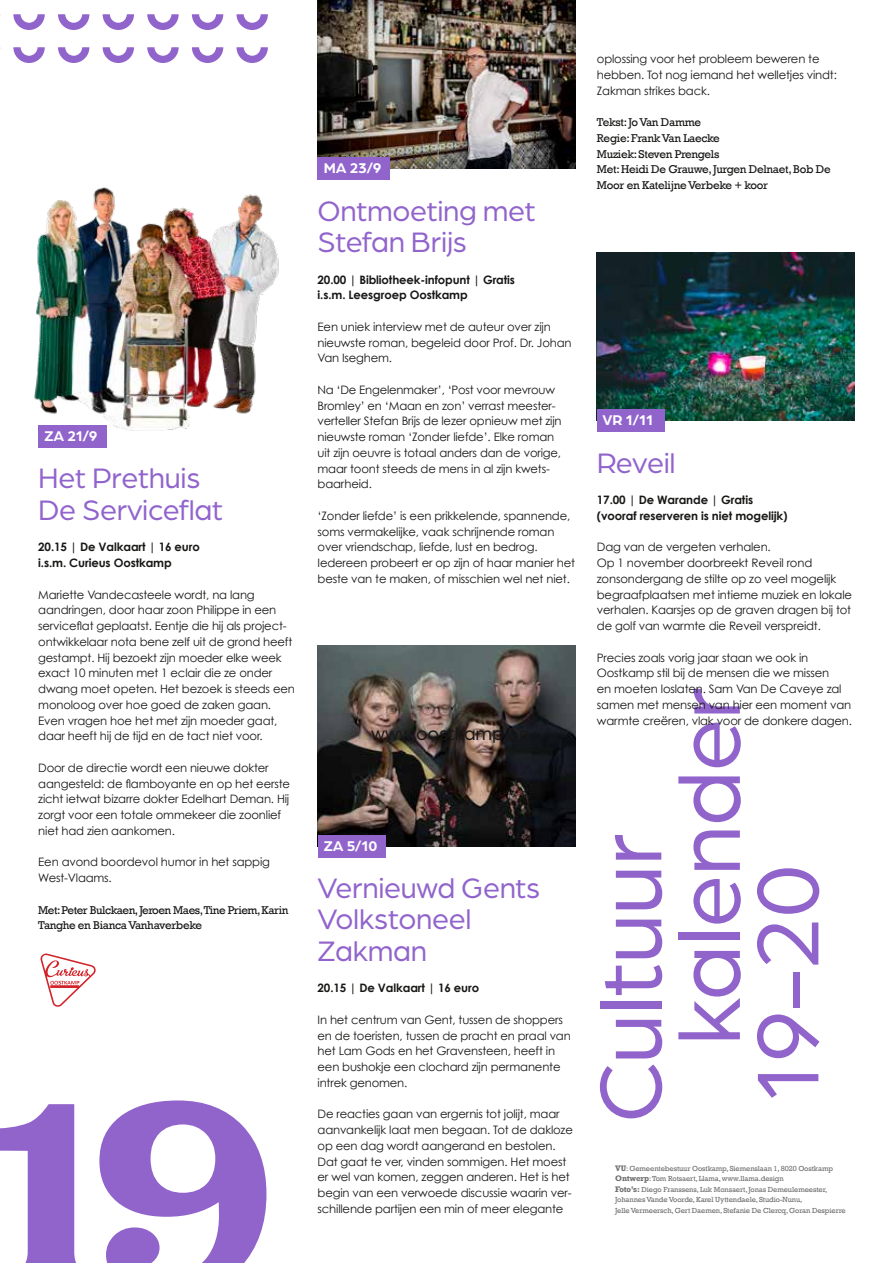
<style>
.page{position:relative;width:893px;height:1263px;background:#fff}
.page>*{position:absolute;margin:0;border:0;box-sizing:border-box;transform-origin:0 0}
.t1{font:700 270px "Clarendon";color:#9164cc}
.t2{font:93.45px "Arboria";letter-spacing:-.01em;color:#9164cc}
.t3{font:30px/31.5px "Arboria";letter-spacing:-.01em;color:#9164cc}
.t4{font:19.5px "Arboria";letter-spacing:-.01em;color:#181716}
.t5{font:700 15px "Arboria";letter-spacing:-.01em;color:#fff}
.t6{font:11.7px/15.8px "Century Gothic";letter-spacing:-.015em;color:#181716}
.t7{font:11.7px/15.8px "Rockwell";letter-spacing:-.025em;color:#181716}
.t8{font:700 11.7px/15.8px "Century Gothic";letter-spacing:-.01em;color:#181716}
.t9{font:7.5px/10.5px "Rockwell";letter-spacing:-.015em;color:#6e6e6e}
.s1{font-weight:700}
</style>
<div class="page">
<img style="left:34px;top:187px;width:245px;height:244px">
<img style="left:597px;top:252px;width:258px;height:169px">
<img style="left:318px;top:646px;width:257px;height:200px">
<img style="left:318px;top:0;width:257px;height:169px">
<div style="left:318px;top:158px;width:72px;height:22px;background:#9164cc"></div>
<div style="left:318px;top:835px;width:67px;height:22px;background:#9164cc"></div>
<div style="left:597px;top:410px;width:67px;height:22px;background:#9164cc"></div>
<div style="left:38px;top:425px;width:69px;height:23px;background:#9164cc"></div>
<svg style="left:40px;top:953px;width:56px;height:54px"></svg>
<svg style="left:236px;top:14px;width:32px;height:16px"></svg>
<svg style="left:192px;top:14px;width:31px;height:16px"></svg>
<svg style="left:147px;top:14px;width:32px;height:16px"></svg>
<svg style="left:103px;top:14px;width:31px;height:16px"></svg>
<svg style="left:58px;top:14px;width:31px;height:16px"></svg>
<svg style="left:13px;top:14px;width:32px;height:16px"></svg>
<svg style="left:236px;top:47px;width:32px;height:16px"></svg>
<svg style="left:192px;top:47px;width:31px;height:16px"></svg>
<svg style="left:147px;top:47px;width:32px;height:16px"></svg>
<svg style="left:103px;top:47px;width:31px;height:16px"></svg>
<svg style="left:58px;top:47px;width:31px;height:16px"></svg>
<svg style="left:13px;top:47px;width:32px;height:16px"></svg>
<p class="t5" style="left:45px;top:426px;width:54px">ZA 21/9</p>
<h3 class="t3" style="left:38px;top:461px;width:186px">Het Prethuis<br>De Serviceflat</h3>
<p class="t8" style="left:38px;top:539px;width:163px">20.15 | De Valkaart | 16 euro i.s.m. Curieus Oostkamp</p>
<p class="t6" style="left:38px;top:586px;width:258px">Mariette Vandecasteele wordt, na lang aandringen, door haar zoon Philippe in een serviceflat geplaatst. Eentje die hij als project&shy;ontwikkelaar nota bene zelf uit de grond heeft gestampt. Hij bezoekt zijn moeder elke week exact 10 minuten met 1 eclair die ze onder dwang moet opeten. Het bezoek is steeds een monoloog over hoe goed de zaken gaan.<br>Even vragen hoe het met zijn moeder gaat, daar heeft hij de tijd en de tact niet voor.</p>
<p class="t6" style="left:38px;top:760px;width:253px">Door de directie wordt een nieuwe dokter aangesteld: de flamboyante en op het eerste zicht ietwat bizarre dokter Edelhart Deman. Hij zorgt voor een totale ommekeer die zoonlief niet had zien aankomen.</p>
<p class="t6" style="left:38px;top:854px;width:233px">Een avond boordevol humor in het sappig<br>West-Vlaams.</p>
<p class="t7" style="left:38px;top:902px;width:252px">Met: Peter Bulckaen, Jeroen Maes,Tine Priem, Karin<br>Tanghe en Bianca Vanhaverbeke</p>
<h1 class="t1" style="left:-45px;top:1035px;width:321px">19</h1>
<p class="t5" style="left:324px;top:158px;width:59px">MA 23/9</p>
<h3 class="t3" style="left:318px;top:194px;width:220px">Ontmoeting met<br>Stefan Brijs</h3>
<p class="t8" style="left:318px;top:271px;width:199px">20.00 | Bibliotheek-infopunt | Gratis i.s.m. Leesgroep Oostkamp</p>
<p class="t6" style="left:318px;top:318px;width:255px">Een uniek interview met de auteur over zijn nieuwste roman, begeleid door Prof. Dr. Johan<br>Van Iseghem.</p>
<p class="t6" style="left:318px;top:381px;width:246px">Na ‘De Engelenmaker’, ‘Post voor mevrouw Bromley’ en ‘Maan en zon’ verrast meester&shy;verteller Stefan Brijs de lezer opnieuw met zijn nieuwste roman ‘Zonder liefde’. Elke roman uit zijn oeuvre is totaal anders dan de vorige, maar toont steeds de mens in al zijn kwets&shy;baarheid.</p>
<p class="t6" style="left:318px;top:508px;width:259px">‘Zonder liefde’ is een prikkelende, spannende, soms vermakelijke, vaak schrijnende roman over vriendschap, liefde, lust en bedrog.<br>Iedereen probeert er op zijn of haar manier het beste van te maken, of misschien wel net niet.</p>
<h3 class="t4" style="left:371px;top:721px;width:160px">www.oostkamp.be</h3>
<p class="t5" style="left:324px;top:835px;width:55px">ZA 5/10</p>
<h3 class="t3" style="left:318px;top:871px;width:224px">Vernieuwd Gents<br>Volkstoneel<br>Zakman</h3>
<p class="t8" style="left:318px;top:980px;width:163px">20.15 | De Valkaart | 16 euro</p>
<p class="t6" style="left:318px;top:1011px;width:255px">In het centrum van Gent, tussen de shoppers en de toeristen, tussen de pracht en praal van het Lam Gods en het Gravensteen, heeft in een bushokje een clochard zijn permanente intrek genomen.</p>
<p class="t6" style="left:318px;top:1106px;width:257px">De reacties gaan van ergernis tot jolijt, maar aanvankelijk laat men begaan. Tot de dakloze op een dag wordt aangerand en bestolen.<br>Dat gaat te ver, vinden sommigen. Het moest er wel van komen, zeggen anderen. Het is het begin van een verwoede discussie waarin ver&shy;schillende partijen een min of meer elegante</p>
<p class="t6" style="left:597px;top:51px;width:241px">oplossing voor het probleem beweren te hebben. Tot nog iemand het welletjes vindt:<br>Zakman strikes back.</p>
<p class="t7" style="left:597px;top:114px;width:235px">Tekst: Jo Van Damme<br>Regie: Frank Van Laecke<br>Muziek: Steven Prengels<br>Met: Heidi De Grauwe, Jurgen Delnaet, Bob De<br>Moor en Katelijne Verbeke + koor</p>
<p class="t5" style="left:603px;top:410px;width:52px">VR 1/11</p>
<h3 class="t3" style="left:597px;top:446px;width:80px">Reveil</h3>
<p class="t8" style="left:597px;top:492px;width:192px">17.00 | De Warande | Gratis (vooraf reserveren is niet mogelijk)</p>
<p class="t6" style="left:597px;top:539px;width:257px">Dag van de vergeten verhalen.<br>Op 1 november doorbreekt Reveil rond zonsondergang de stilte op zo veel mogelijk begraafplaatsen met intieme muziek en lokale verhalen. Kaarsjes op de graven dragen bij tot de golf van warmte die Reveil verspreidt.</p>
<p class="t6" style="left:597px;top:649px;width:257px">Precies zoals vorig jaar staan we ook in Oostkamp stil bij de mensen die we missen<br>en moeten loslaten. Sam Van De Caveye zal samen met mensen van hier een moment van warmte creëren, vlak voor de donkere dagen.</p>
<h2 class="t2" style="left:648px;top:1045px;width:360px;rotate:-90deg">kalender</h2>
<h2 class="t2" style="left:569px;top:1123px;width:292px;rotate:-90deg">Cultuur</h2>
<h2 class="t2" style="left:726px;top:1103px;width:241px;rotate:-90deg">19-20</h2>
<p class="t9" style="left:615px;top:1163px;width:232px"><span class="s1">VU</span>: Gemeentebestuur Oostkamp, Siemenslaan 1, 8020 Oostkamp <span class="s1">Ontwerp</span>: Tom Rotsaert, Llama, www.llama.design<br><span class="s1">Foto’s:</span> Diego Franssens, Luk Monsaert, Jonas Demeulemeester, Johannes Vande Voorde, Karel Uyttendaele, Studio-Nunu,<br>Jelle Vermeersch, Gert Daemen, Stefanie De Clercq, Goran Despierre</p>
</div>
